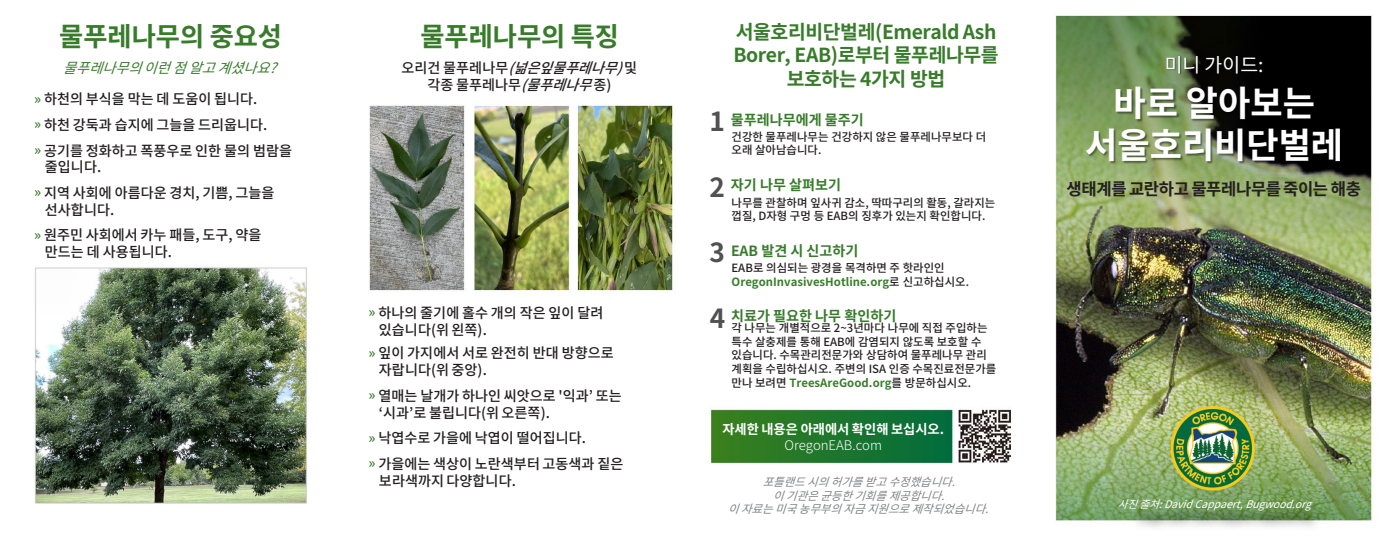
<style>
.page{position:relative;width:1386px;height:536px;background:#fff}
.page>*{position:absolute;margin:0;border:0;box-sizing:border-box;transform-origin:0 0}
.t1{font:700 35px/42px "Noto Sans CJ Kkr";color:#fff;text-align:center}
.t2{font:700 26.25px "Noto Sans CJ Kkr";color:#387c2b}
.t3{font:700 19.25px/23.1px "Noto Sans CJ Kkr";letter-spacing:-.02em;color:#387c2b;text-align:center}
.t4{font:19.25px "Noto Sans CJ Kkr";color:#fff}
.t5{font:700 16.62px "Noto Sans CJ Kkr";letter-spacing:-.02em;color:#231f20}
.t6{font:500 14px/16.8px "Noto Sans CJ Kkr";letter-spacing:.005em;color:#231f20}
.t7{font:700 14px "Noto Sans CJ Kkr";letter-spacing:.005em;color:#387c2b}
.t8{font:italic 14px "Noto Sans CJ Kkr";color:#387c2b}
.t9{font:700 13.3px "Noto Sans CJ Kkr";color:#fff}
.t10{font:300 13.3px "Noto Sans CJ Kkr";letter-spacing:-.005em;color:#fff}
.t11{font:500 11.38px/13.7px "Noto Sans CJ Kkr";letter-spacing:.005em;color:#231f20}
.t12{font:italic 11.38px "Noto Sans CJ Kkr";color:#808285}
.t13{font:italic 10.5px "Noto Sans CJ Kkr";color:#fff}
.s1{color:#387c2b}
.s2{font-style:italic}
.s3{font-size:26.25px;color:#515154}
.s4{font-weight:700;color:#387c2b}
</style>
<div class="page">
<img style="left:34px;top:15px;width:1338px;height:512px">
<img style="left:1091px;top:71px;width:73px;height:42px">
<img style="left:1164px;top:71px;width:176px;height:42px">
<img style="left:1063px;top:113px;width:305px;height:79px">
<img style="left:1152px;top:47px;width:40px;height:44px">
<img style="left:1192px;top:47px;width:54px;height:44px">
<img style="left:1246px;top:47px;width:32px;height:44px">
<h1 class="t2" style="left:59px;top:22px;width:224px">물푸레나무의 중요성</h1>
<p class="t8" style="left:63px;top:60px;width:228px">물푸레나무의 이런 점 알고 계셨나요?</p>
<p class="t6" style="left:34px;top:91px;width:225px"><span class="s1">»</span> 하천의 부식을 막는 데 도움이 됩니다.</p>
<p class="t6" style="left:34px;top:117px;width:235px"><span class="s1">»</span> 하천 강둑과 습지에 그늘을 드리웁니다.</p>
<p class="t6" style="left:45px;top:142px;width:249px;text-indent:-11px"><span class="s1">»</span> 공기를 정화하고 폭풍우로 인한 물의 범람을 줄입니다.</p>
<p class="t6" style="left:45px;top:185px;width:231px;text-indent:-11px"><span class="s1">»</span> 지역 사회에 아름다운 경치, 기쁨, 그늘을 선사합니다.</p>
<p class="t6" style="left:45px;top:227px;width:218px;text-indent:-11px"><span class="s1">»</span> 원주민 사회에서 카누 패들, 도구, 약을 만드는 데 사용됩니다.</p>
<p class="t2" style="left:420px;top:22px;width:200px">물푸레나무의 특징</p>
<p class="t6" style="left:402px;top:59px;width:237px;text-align:center">오 리 건 물 푸 레 나 무 <span class="s2">(넒은잎물푸레나무)</span>및 각종 물푸레나무<span class="s2">(물푸레나무</span>종)</p>
<p class="t6" style="left:379px;top:304px;width:226px;text-indent:-11px"><span class="s1">»</span> 하나의 줄기에 홀수 개의 작은 잎이 달려 있습니다(위 왼쪽).</p>
<p class="t6" style="left:379px;top:345px;width:236px;text-indent:-11px"><span class="s1">»</span> 잎이 가지에서 서로 완전히 반대 방향으로 자랍니다(위 중앙).</p>
<p class="t6" style="left:379px;top:387px;width:244px;text-indent:-10px"><span class="s1">»</span> 열매는 날개가 하나인 씨앗으로 '익과’ 또는 ‘시과’로 불립니다(위 오른쪽).</p>
<p class="t6" style="left:368px;top:430px;width:219px"><span class="s1">»</span> 낙엽수로 가을에 낙엽이 떨어집니다.</p>
<p class="t6" style="left:379px;top:455px;width:246px;text-indent:-11px"><span class="s1">»</span> 가을에는 색상이 노란색부터 고동색과 짙은 보라색까지 다양합니다.</p>
<p class="t3" style="left:733px;top:21px;width:267px">서울호리비단벌레(Emerald Ash<br>Borer, EAB)로부터 물푸레나무를 보호하는 4가지 방법</p>
<p class="t7" style="left:709px;top:112px;width:156px"><span class="s3">1</span> 물푸레나무에게 물주기</p>
<p class="t11" style="left:732px;top:130px;width:256px">건강한 물푸레나무는 건강하지 않은 물푸레나무보다 더 오래 살아남습니다.</p>
<p class="t7" style="left:709px;top:177px;width:133px"><span class="s3">2</span> 자기 나무 살펴보기</p>
<p class="t11" style="left:732px;top:196px;width:265px">나무를 관찰하며 잎사귀 감소, 딱따구리의 활동, 갈라지는 껍질, D자형 구멍 등 EAB의 징후가 있는지 확인합니다.</p>
<p class="t7" style="left:710px;top:243px;width:151px"><span class="s3">3</span> EAB 발견 시 신고하기</p>
<p class="t11" style="left:732px;top:261px;width:239px">EAB로 의심되는 광경을 목격하면 주 핫라인인<br><span class="s4">OregonInvasivesHotline.org</span>로 신고하십시오.</p>
<p class="t7" style="left:710px;top:308px;width:188px"><span class="s3">4</span> 치료가 필요한 나무 확인하기</p>
<p class="t11" style="left:732px;top:321px;width:266px">각 나무는 개별적으로 2~3년마다 나무에 직접 주입하는 특수 살충제를 통해 EAB에 감염되지 않도록 보호할 수 있습니다. 수목관리전문가와 상담하여 물푸레나무 관리 계획을 수립하십시오. 주변의 ISA 인증 수목진료전문가를 만나 보려면 <span class="s4">TreesAreGood.org</span>를 방문하십시오.</p>
<p class="t9" style="left:722px;top:421px;width:223px">자세한 내용은 아래에서 확인해 보십시오.</p>
<p class="t10" style="left:784px;top:437px;width:99px">OregonEAB.com</p>
<p class="t12" style="left:763px;top:475px;width:204px">포틀랜드 시의 허가를 받고 수정했습니다.</p>
<p class="t12" style="left:773px;top:489px;width:183px">이 기관은 균등한 기회를 제공합니다.</p>
<p class="t12" style="left:728px;top:502px;width:273px">이 자료는 미국 농무부의 자금 지원으로 제작되었습니다.</p>
<p class="t4" style="left:1165px;top:54px;width:100px">미니 가이드:</p>
<p class="t1" style="left:1085px;top:83px;width:259px">바로 알아보는 서울호리비단벌레</p>
<p class="t5" style="left:1067px;top:179px;width:296px">생태계를 교란하고 물푸레나무를죽이는 해충</p>
<p class="t13" style="left:1118px;top:498px;width:205px">사진 출처:David Cappaert,Bugwood.org</p>
</div>
